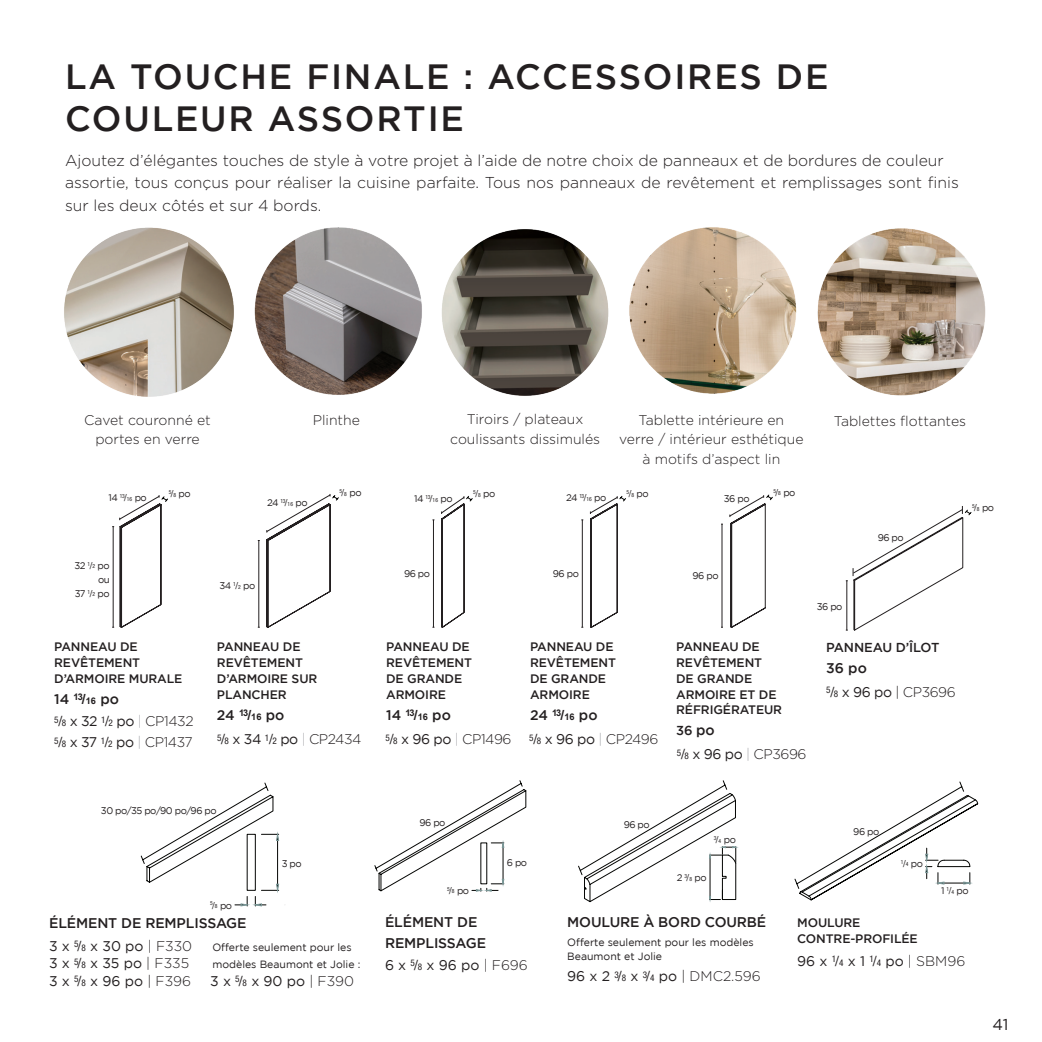
<style>
.page{position:relative;width:1042px;height:1042px;background:#fff}
.page>*{position:absolute;margin:0;border:0;box-sizing:border-box;transform-origin:0 0}
.t1{font:500 35px/42px "Gotham";letter-spacing:.05em;color:#231f20}
.t2{font:300 15.75px/22.8px "Gotham";color:#231f20}
.t3{font:15.75px "Gotham";color:#231f20}
.t4{font:300 14px/19.2px "Gotham";color:#231f20;text-align:center}
.t5{font:500 14px/21px "Gotham";letter-spacing:-.01em;color:#231f20}
.t6{font:14px "Gotham";color:#231f20}
.t7{font:300 14px/21px "Gotham";letter-spacing:-.03em;color:#231f20}
.t8{font:500 12.95px "Gotham";letter-spacing:-.01em;color:#231f20}
.t9{font:500 12.25px/15.8px "Gotham";letter-spacing:-.01em;color:#231f20}
.t10{font:10.5px/14px "Gotham";color:#231f20}
.t11{font:9.62px/14px "Gotham";letter-spacing:-.05em;color:#231f20;text-align:right}
.t12{font:condensed 5.6px "Helvetica Neue LT Std";color:#231f20}
.s1{font-family:"Helvetica Neue LT Std";font-stretch:condensed}
.s2{font-family:"Helvetica Neue LT Std";font-stretch:condensed;font-size:5.6px}
.s3{font-size:9.62px}
.s4{font-family:"Gotham";font-stretch:normal;font-size:9.62px}
.s5{font-family:"Arial";font-weight:700}
.s6{font-family:"Arial";font-weight:700;font-size:9.1px}
.s7{font-family:"Helvetica Neue LT Std";font-weight:400;font-stretch:condensed}
.s8{font-family:"Helvetica Neue LT Std";font-weight:400;font-stretch:condensed;font-size:9.1px}
.s9{font-weight:400}
.s10{color:#a8a9ad}
.s11{font-size:14px}
.s12{font-family:"Helvetica Neue LT Std";font-stretch:condensed;font-size:9.1px}
.s13{font-weight:300}
</style>
<div class="page">
<img style="left:64px;top:227px;width:170px;height:170px">
<img style="left:254px;top:227px;width:168px;height:168px">
<img style="left:442px;top:229px;width:167px;height:167px">
<img style="left:629px;top:227px;width:168px;height:167px">
<img style="left:817px;top:228px;width:169px;height:168px">
<hr style="left:722px;top:524px;width:1px;height:103px;background:#231f20">
<hr style="left:258px;top:540px;width:1px;height:87px;background:#231f20">
<hr style="left:582px;top:520px;width:1px;height:107px;background:#231f20">
<hr style="left:433px;top:520px;width:1px;height:107px;background:#231f20">
<svg style="left:112px;top:495px;width:56px;height:133px"></svg>
<svg style="left:266px;top:494px;width:73px;height:134px"></svg>
<svg style="left:441px;top:496px;width:32px;height:132px"></svg>
<svg style="left:590px;top:496px;width:36px;height:132px"></svg>
<svg style="left:729px;top:494px;width:44px;height:134px"></svg>
<svg style="left:846px;top:506px;width:125px;height:125px"></svg>
<svg style="left:578px;top:780px;width:158px;height:122px"></svg>
<svg style="left:141px;top:782px;width:139px;height:124px"></svg>
<div style="left:267px;top:902px;width:18px;height:8px;background:#fff"></div>
<svg style="left:374px;top:780px;width:152px;height:111px"></svg>
<div style="left:499px;top:887px;width:12px;height:8px;background:#fff"></div>
<svg style="left:794px;top:781px;width:184px;height:119px"></svg>
<h1 class="t1" style="left:65px;top:55px;width:765px">LA TOUCHE FINALE : ACCESSOIRES DE<br>COULEUR ASSORTIE</h1>
<p class="t2" style="left:65px;top:149px;width:895px">Ajoutez d’élégantes touches de style à votre projet à l’aide de notre choix de panneaux et de bordures de couleur assortie, tous conçus pour réaliser la cuisine parfaite. Tous nos panneaux de revêtement et remplissages sont finis sur les deux côtés et sur 4 bords.</p>
<p class="t4" style="left:450px;top:410px;width:151px">Tiroirs / plateaux coulissants dissimulés</p>
<p class="t4" style="left:84px;top:410px;width:128px">Cavet couronné et portes en verre</p>
<p class="t4" style="left:313px;top:410px;width:49px">Plinthe</p>
<p class="t4" style="left:638px;top:410px;width:147px">Tablette intérieure en</p>
<p class="t4" style="left:834px;top:411px;width:134px">Tablettes flottantes</p>
<p class="t4" style="left:619px;top:430px;width:186px">verre / intérieur esthétique à motifs d’aspect lin</p>
<p class="t11" style="left:109px;top:490px;width:40px">14 <sup>13</sup><span class="s1">/</span><span class="s2">16</span> po</p>
<p class="t11" style="left:75px;top:558px;width:37px">32 <sup>1</sup><span class="s1">/</span><span class="s2">2</span> po ou<br>37 <sup>1</sup><span class="s1">/</span><span class="s2">2</span> po</p>
<p class="t12" style="left:169px;top:490px;width:24px">5<span class="s3">/</span>8 <span class="s4">po</span></p>
<p class="t12" style="left:339px;top:489px;width:24px">5<span class="s3">/</span>8 <span class="s4">po</span></p>
<p class="t12" style="left:473px;top:490px;width:24px">5<span class="s3">/</span>8 <span class="s4">po</span></p>
<p class="t12" style="left:626px;top:490px;width:24px">5<span class="s3">/</span>8 <span class="s4">po</span></p>
<p class="t12" style="left:773px;top:489px;width:24px">5<span class="s3">/</span>8 <span class="s4">po</span></p>
<p class="t11" style="left:566px;top:490px;width:42px">24 <sup>13</sup><span class="s1">/</span><span class="s2">16</span> po</p>
<p class="t11" style="left:267px;top:495px;width:42px">24 <sup>13</sup><span class="s1">/</span><span class="s2">16</span> po</p>
<p class="t11" style="left:724px;top:491px;width:27px">36 po</p>
<p class="t11" style="left:414px;top:492px;width:40px">14 <sup>13</sup><span class="s1">/</span><span class="s2">16</span> po</p>
<p class="t11" style="left:219px;top:578px;width:37px">34 <sup>1</sup><span class="s1">/</span><span class="s2">2</span> po</p>
<p class="t11" style="left:404px;top:566px;width:28px">96 po</p>
<p class="t11" style="left:553px;top:566px;width:28px">96 po</p>
<p class="t11" style="left:692px;top:568px;width:28px">96 po</p>
<p class="t9" style="left:54px;top:639px;width:130px">PANNEAU DE<br>REVÊTEMENT<br>D’ARMOIRE MURALE</p>
<p class="t5" style="left:54px;top:688px;width:66px">14 <sup>13</sup><span class="s5">/</span><span class="s6">16</span> po</p>
<p class="t7" style="left:54px;top:710px;width:141px"><sup>5</sup><span class="s7">/</span><span class="s8">8</span> <span class="s9">x 32</span> <sup>1</sup><span class="s7">/</span><span class="s8">2</span> <span class="s9">po</span> <span class="s10">|</span> CP1432<br><sup>5</sup><span class="s7">/</span><span class="s8">8</span> <span class="s9">x 37</span> <sup>1</sup><span class="s7">/</span><span class="s8">2</span> <span class="s9">po</span> <span class="s10">|</span> CP1437</p>
<p class="t9" style="left:217px;top:639px;width:102px">PANNEAU DE<br>REVÊTEMENT<br>D’ARMOIRE SUR<br>PLANCHER</p>
<p class="t5" style="left:217px;top:704px;width:69px">24 <sup>13</sup><span class="s5">/</span><span class="s6">16</span> po</p>
<p class="t4" style="left:217px;top:729px;width:146px"><sup>5</sup><span class="s7">/</span><span class="s8">8</span> <span class="s9">x 34</span> <sup>1</sup><span class="s7">/</span><span class="s8">2</span> <span class="s9">po</span> <span class="s10">|</span> CP2434</p>
<p class="t9" style="left:386px;top:639px;width:87px">PANNEAU DE<br>REVÊTEMENT<br>DE GRANDE<br>ARMOIRE</p>
<p class="t5" style="left:386px;top:704px;width:66px">14 <sup>13</sup><span class="s5">/</span><span class="s6">16</span> po</p>
<p class="t4" style="left:385px;top:729px;width:128px"><sup>5</sup><span class="s7">/</span><span class="s8">8</span> <span class="s9">x 96 po</span> <span class="s10">|</span> CP1496</p>
<p class="t9" style="left:530px;top:639px;width:87px">PANNEAU DE<br>REVÊTEMENT<br>DE GRANDE<br>ARMOIRE</p>
<p class="t5" style="left:530px;top:704px;width:69px">24 <sup>13</sup><span class="s5">/</span><span class="s6">16</span> po</p>
<p class="t4" style="left:529px;top:729px;width:131px"><sup>5</sup><span class="s7">/</span><span class="s8">8</span> <span class="s9">x 96 po</span> <span class="s10">|</span> CP2496</p>
<p class="t9" style="left:676px;top:639px;width:107px">PANNEAU DE<br>REVÊTEMENT<br>DE GRANDE<br>ARMOIRE ET DE<br>RÉFRIGÉRATEUR</p>
<p class="t8" style="left:676px;top:723px;width:40px">36 <span class="s11">po</span></p>
<p class="t4" style="left:677px;top:744px;width:131px"><sup>5</sup><span class="s7">/</span><span class="s8">8</span> <span class="s9">x 96 po</span> <span class="s10">|</span> CP3696</p>
<p class="t11" style="left:817px;top:599px;width:27px">36 po</p>
<p class="t11" style="left:877px;top:530px;width:28px">96 po</p>
<p class="t8" style="left:826px;top:640px;width:115px">PANNEAU D’ÎLOT</p>
<p class="t5" style="left:826px;top:657px;width:42px">36 po</p>
<p class="t4" style="left:826px;top:682px;width:131px"><sup>5</sup><span class="s7">/</span><span class="s8">8</span> <span class="s9">x 96 po</span> | CP3696</p>
<p class="t12" style="left:972px;top:504px;width:24px">5<span class="s3">/</span>8 <span class="s4">po</span></p>
<p class="t11" style="left:101px;top:803px;width:117px">30 po/35 po/90 po/96 po</p>
<p class="t12" style="left:210px;top:901px;width:24px">5<span class="s3">/</span>8 <span class="s4">po</span></p>
<p class="t11" style="left:282px;top:856px;width:21px">3 po</p>
<p class="t11" style="left:419px;top:815px;width:28px">96 po</p>
<p class="t12" style="left:447px;top:887px;width:24px">5<span class="s3">/</span>8 <span class="s4">po</span></p>
<p class="t11" style="left:507px;top:855px;width:22px">6 po</p>
<p class="t11" style="left:624px;top:817px;width:28px">96 po</p>
<p class="t12" style="left:714px;top:836px;width:24px">3<span class="s3">/</span>4 <span class="s4">po</span></p>
<p class="t11" style="left:677px;top:871px;width:31px">2 <sup>3</sup><span class="s1">/</span><span class="s2">8</span> po</p>
<p class="t11" style="left:853px;top:824px;width:28px">96 po</p>
<p class="t12" style="left:901px;top:860px;width:24px">1<span class="s3">/</span>4 <span class="s4">po</span></p>
<p class="t11" style="left:941px;top:883px;width:29px">1 <sup>1</sup><span class="s1">/</span><span class="s2">4</span> po</p>
<p class="t5" style="left:49px;top:912px;width:199px">ÉLÉMENT DE REMPLISSAGE</p>
<p class="t6" style="left:49px;top:938px;width:145px">3 x <sup>5</sup><span class="s1">/</span><span class="s12">8</span> x 30 po <span class="s13">| F330</span></p>
<p class="t10" style="left:212px;top:940px;width:141px">Offerte seulement pour les</p>
<p class="t6" style="left:49px;top:956px;width:142px">3 x <sup>5</sup><span class="s1">/</span><span class="s12">8</span> x 35 po <span class="s13">| F335</span></p>
<p class="t10" style="left:212px;top:957px;width:150px">modèles Beaumont et Jolie :</p>
<p class="t6" style="left:49px;top:973px;width:144px">3 x <sup>5</sup><span class="s1">/</span><span class="s12">8</span> x 96 po <span class="s13">| F396</span></p>
<p class="t6" style="left:210px;top:973px;width:145px">3 x <sup>5</sup><span class="s1">/</span><span class="s12">8</span> x 90 po <span class="s13">| F390</span></p>
<p class="t5" style="left:385px;top:911px;width:103px">ÉLÉMENT DE<br>REMPLISSAGE</p>
<p class="t6" style="left:385px;top:957px;width:144px">6 x <sup>5</sup><span class="s1">/</span><span class="s12">8</span> x 96 po <span class="s13">| F696</span></p>
<p class="t5" style="left:567px;top:911px;width:200px">MOULURE À BORD COURBÉ</p>
<p class="t10" style="left:567px;top:935px;width:188px">Offerte seulement pour les modèles<br>Beaumont et Jolie</p>
<p class="t4" style="left:567px;top:966px;width:195px"><span class="s9">96 x 2</span> <sup>3</sup><span class="s7">/</span><span class="s8">8</span> <span class="s9">x</span> <sup>3</sup><span class="s7">/</span><span class="s8">4</span> <span class="s9">po</span> | DMC2.596</p>
<p class="t9" style="left:797px;top:914px;width:122px">MOULURE<br>CONTRE-PROFILÉE</p>
<p class="t6" style="left:797px;top:953px;width:170px">96 x <sup>1</sup><span class="s1">/</span><span class="s12">4</span> x 1 <sup>1</sup><span class="s1">/</span><span class="s12">4</span> po <span class="s13">| SBM96</span></p>
<p class="t3" style="left:992px;top:1015px;width:17px">41</p>
</div>
